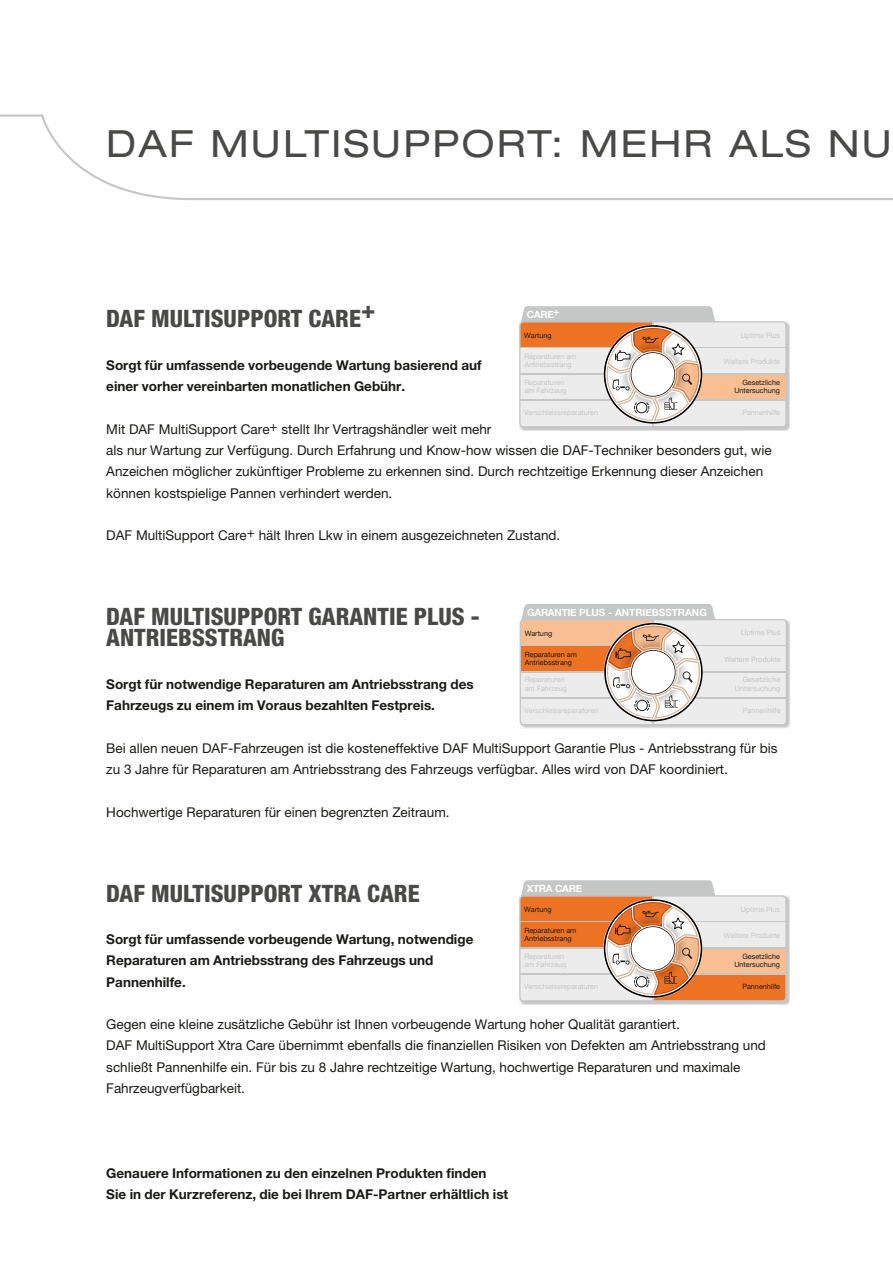
<style>
.page{position:relative;width:893px;height:1263px;background:#fff}
.page>*{position:absolute;margin:0;border:0;box-sizing:border-box;transform-origin:0 0}
.t1{font:expanded 37.5px "Helvetica Neue LT Pro";letter-spacing:.06em;color:#494948}
.t2{font:800 condensed 24px/21.3px "Helvetica Neue LT Pro";color:#494948}
.t3{font:13.5px/21.3px "Helvetica Neue LT Pro";color:#1a1a18}
.t4{font:700 13.5px/21.3px "Helvetica Neue LT Pro";color:#1a1a18}
.t5{font:700 9.9px "Helvetica Neue";letter-spacing:-.01em;color:#fff}
.t6{font:7.2px/8.1px "Helvetica Neue";color:#c5c6c6}
.t7{font:7.2px/8.1px "Helvetica Neue";color:#1a1a18;text-align:right}
</style>
<div class="page">
<svg style="left:0;top:114px;width:893px;height:87px"></svg>
<div style="left:520px;top:322px;width:270px;height:109px;background:#cbcbca"></div>
<svg style="left:519px;top:306px;width:268px;height:122px;background:#e3d1c6"></svg>
<div style="left:520px;top:619px;width:270px;height:110px;background:linear-gradient(to right,#d3d3d2,#d2d2d1)"></div>
<svg style="left:520px;top:604px;width:267px;height:121px;background:#e3d2c7"></svg>
<div style="left:520px;top:896px;width:270px;height:109px;background:#cbcbca"></div>
<svg style="left:519px;top:880px;width:268px;height:122px;background:#e3baa1"></svg>
<h1 class="t1" style="left:106px;top:122px;width:787px">DAF MULTISUPPORT: MEHR ALS NU</h1>
<h2 class="t2" style="left:106px;top:308px;width:271px">DAF MULTISUPPORT CARE+</h2>
<p class="t4" style="left:106px;top:354px;width:377px">Sorgt für umfassende vorbeugende Wartung basierend auf einer vorher vereinbarten monatlichen Gebühr.</p>
<p class="t3" style="left:106px;top:418px;width:667px">Mit DAF MultiSupport Care+ stellt Ihr Vertragshändler weit mehr<br>als nur Wartung zur Verfügung. Durch Erfahrung und Know-how wissen die DAF-Techniker besonders gut, wie Anzeichen möglicher zukünftiger Probleme zu erkennen sind. Durch rechtzeitige Erkennung dieser Anzeichen können kostspielige Pannen verhindert werden.</p>
<p class="t3" style="left:106px;top:524px;width:455px">DAF MultiSupport Care+ hält Ihren Lkw in einem ausgezeichneten Zustand.</p>
<p class="t5" style="left:527px;top:307px;width:34px">CARE+</p>
<p class="t7" style="left:524px;top:332px;width:29px">Wartung</p>
<p class="t6" style="left:524px;top:353px;width:54px">Reparaturen am<br>Antriebsstrang</p>
<p class="t6" style="left:524px;top:378px;width:44px">Reparaturen am Fahrzeug</p>
<p class="t7" style="left:734px;top:378px;width:47px">Gesetzliche<br>Untersuchung</p>
<p class="t6" style="left:741px;top:331px;width:41px">Uptime Plus</p>
<p class="t6" style="left:724px;top:358px;width:58px">Weitere Produkte</p>
<p class="t6" style="left:524px;top:409px;width:76px">Verschleissreparaturen</p>
<p class="t6" style="left:742px;top:409px;width:39px">Pannenhilfe</p>
<h2 class="t2" style="left:106px;top:605px;width:375px">DAF MULTISUPPORT GARANTIE PLUS -<br>ANTRIEBSSTRANG</h2>
<p class="t4" style="left:106px;top:673px;width:369px">Sorgt für notwendige Reparaturen am Antriebsstrang des<br>Fahrzeugs zu einem im Voraus bezahlten Festpreis.</p>
<p class="t3" style="left:106px;top:737px;width:673px">Bei allen neuen DAF-Fahrzeugen ist die kosteneffektive DAF MultiSupport Garantie Plus - Antriebsstrang für bis zu 3 Jahre für Reparaturen am Antriebsstrang des Fahrzeugs verfügbar. Alles wird von DAF koordiniert.</p>
<p class="t3" style="left:106px;top:801px;width:345px">Hochwertige Reparaturen für einen begrenzten Zeitraum.</p>
<p class="t5" style="left:527px;top:605px;width:181px">GARANTIE PLUS - ANTRIEBSSTRANG</p>
<p class="t7" style="left:525px;top:629px;width:29px">Wartung</p>
<p class="t7" style="left:525px;top:650px;width:54px;text-align:left">Reparaturen am<br>Antriebsstrang</p>
<p class="t6" style="left:525px;top:676px;width:44px">Reparaturen am Fahrzeug</p>
<p class="t6" style="left:735px;top:676px;width:47px;text-align:right">Gesetzliche<br>Untersuchung</p>
<p class="t6" style="left:741px;top:629px;width:41px">Uptime Plus</p>
<p class="t6" style="left:724px;top:656px;width:58px">Weitere Produkte</p>
<p class="t6" style="left:525px;top:707px;width:76px">Verschleissreparaturen</p>
<p class="t6" style="left:743px;top:707px;width:39px">Pannenhilfe</p>
<h2 class="t2" style="left:106px;top:882px;width:315px">DAF MULTISUPPORT XTRA CARE</h2>
<p class="t4" style="left:106px;top:928px;width:369px">Sorgt für umfassende vorbeugende Wartung, notwendige<br>Reparaturen am Antriebsstrang des Fahrzeugs und<br>Pannenhilfe.</p>
<p class="t3" style="left:106px;top:1013px;width:661px">Gegen eine kleine zusätzliche Gebühr ist Ihnen vorbeugende Wartung hoher Qualität garantiert.<br>DAF MultiSupport Xtra Care übernimmt ebenfalls die finanziellen Risiken von Defekten am Antriebsstrang und schließt Pannenhilfe ein. Für bis zu 8 Jahre rechtzeitige Wartung, hochwertige Reparaturen und maximale Fahrzeugverfügbarkeit.</p>
<p class="t5" style="left:527px;top:881px;width:57px">XTRA CARE</p>
<p class="t7" style="left:524px;top:906px;width:29px">Wartung</p>
<p class="t7" style="left:524px;top:927px;width:54px;text-align:left">Reparaturen am<br>Antriebsstrang</p>
<p class="t6" style="left:524px;top:952px;width:44px">Reparaturen am Fahrzeug</p>
<p class="t7" style="left:734px;top:952px;width:47px">Gesetzliche<br>Untersuchung</p>
<p class="t6" style="left:741px;top:905px;width:41px">Uptime Plus</p>
<p class="t6" style="left:724px;top:932px;width:58px">Weitere Produkte</p>
<p class="t6" style="left:524px;top:983px;width:76px">Verschleissreparaturen</p>
<p class="t7" style="left:742px;top:983px;width:39px">Pannenhilfe</p>
<p class="t4" style="left:106px;top:1162px;width:404px">Genauere Informationen zu den einzelnen Produkten finden<br>Sie in der Kurzreferenz, die bei Ihrem DAF-Partner erhältlich ist</p>
</div>
